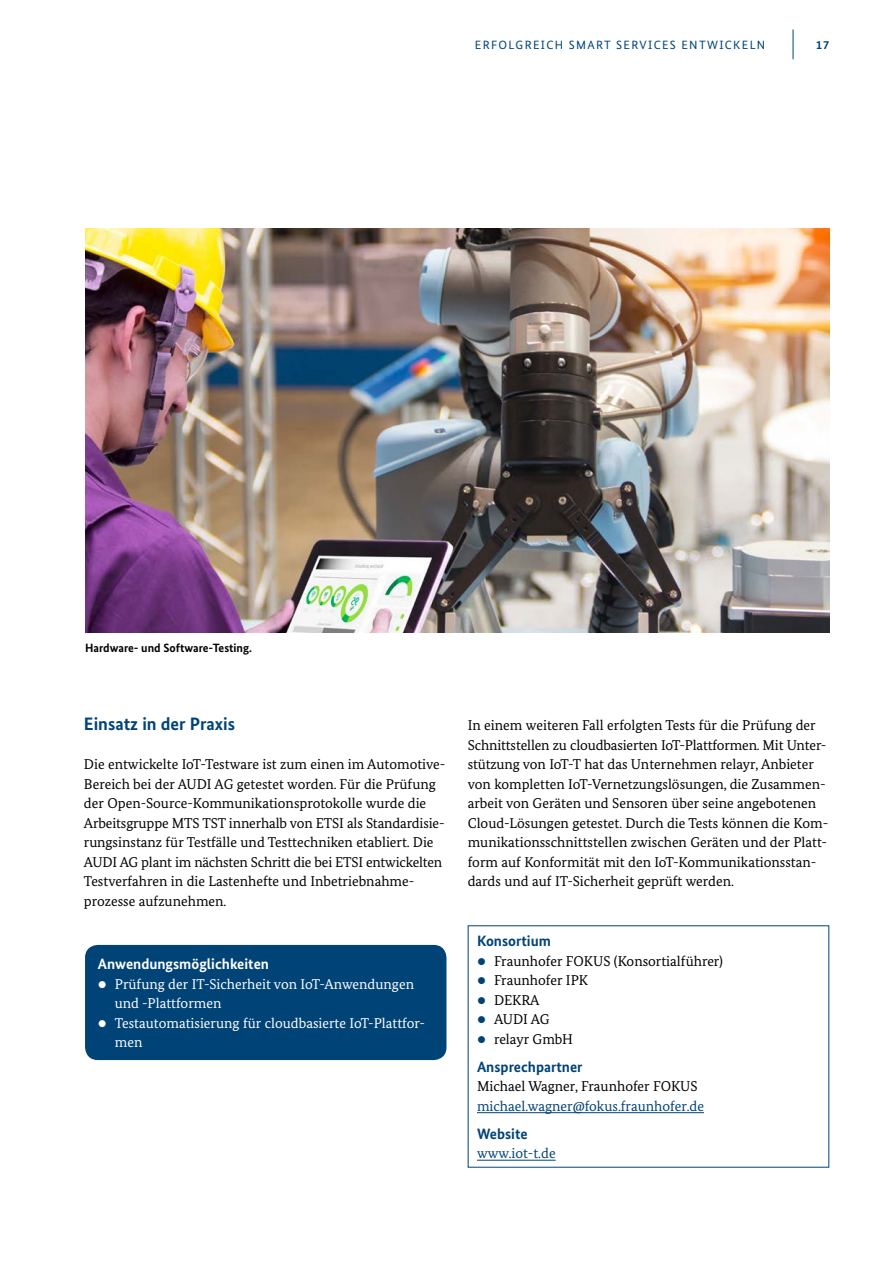
<style>
.page{position:relative;width:893px;height:1263px;background:#fff}
.page>*{position:absolute;margin:0;border:0;box-sizing:border-box;transform-origin:0 0}
.t1{font:700 18px "Bundes Sans";color:#004377}
.t2{font:700 15px "Bundes Sans";color:#004377}
.t3{font:700 15px "Bundes Sans";color:#fff}
.t4{font:14.25px/19.5px "Bundes Serif";color:#000}
.t5{font:14.25px/19.5px "Bundes Serif";color:#fff}
.t6{font:14.25px "Bundes Serif";color:#004377}
.t7{font:12px "Bundes Sans";letter-spacing:.11em;color:#004377}
.t8{font:700 12px "Bundes Sans";color:#000}
.t9{font:700 12px "Bundes Sans";color:#004377}
.s1{color:#004377}
</style>
<div class="page">
<svg style="left:793px;top:30px;width:1px;height:29px"></svg>
<hr style="left:477px;top:1112px;width:227px;height:1px;background:#004377">
<hr style="left:477px;top:1160px;width:79px;height:1px;background:#004377">
<div style="left:85px;top:945px;width:361px;height:115px;background:#004377;border-radius:13px"></div>
<img style="left:85px;top:228px;width:744px;height:405px">
<p class="t7" style="left:475px;top:37px;width:292px">ERFOLGREICH SMART SERVICES ENTWICKELN</p>
<p class="t9" style="left:816px;top:37px;width:15px">17</p>
<p class="t8" style="left:85px;top:641px;width:168px">Hardware- und Software-Testing.</p>
<h3 class="t1" style="left:84px;top:713px;width:153px">Einsatz in der Praxis</h3>
<p class="t4" style="left:84px;top:755px;width:363px">Die entwickelte IoT-Testware ist zum einen im Automotive-Bereich bei der AUDI AG getestet worden. Für die Prüfung der Open-Source-Kommunikationsprotokolle wurde die Arbeitsgruppe MTS TST innerhalb von ETSI als Standardisie&shy;rungsinstanz für Testfälle und Testtechniken etabliert. Die AUDI AG plant im nächsten Schritt die bei ETSI entwickelten Testverfahren in die Lastenhefte und Inbetriebnahme&shy;prozesse aufzunehmen.</p>
<h4 class="t3" style="left:98px;top:955px;width:173px">Anwendungsmöglichkeiten</h4>
<p class="t5" style="left:115px;top:974px;width:301px;text-indent:-17px">• Prüfung der IT-Sicherheit von IoT-Anwendungen und -Plattformen</p>
<p class="t5" style="left:115px;top:1013px;width:312px;text-indent:-17px">• Testautomatisierung für cloudbasierte IoT-Plattfor&shy;men</p>
<p class="t4" style="left:468px;top:716px;width:362px">In einem weiteren Fall erfolgten Tests für die Prüfung der Schnittstellen zu cloudbasierten IoT-Plattformen. Mit Unter&shy;stützung von IoT-T hat das Unternehmen relayr, Anbieter von kompletten IoT-Vernetzungslösungen, die Zusammen&shy;arbeit von Geräten und Sensoren über seine angebotenen Cloud-Lösungen getestet. Durch die Tests können die Kom&shy;munikationsschnittstellen zwischen Geräten und der Platt&shy;form auf Konformität mit den IoT-Kommunikationsstan&shy;dards und auf IT-Sicherheit geprüft werden.</p>
<p class="t2" style="left:477px;top:932px;width:75px">Konsortium</p>
<p class="t4" style="left:477px;top:951px;width:247px"><span class="s1">•</span> Fraunhofer FOKUS (Konsortialführer)</p>
<p class="t4" style="left:477px;top:970px;width:113px"><span class="s1">•</span> Fraunhofer IPK</p>
<p class="t4" style="left:477px;top:990px;width:64px"><span class="s1">•</span> DEKRA</p>
<p class="t4" style="left:477px;top:1009px;width:74px"><span class="s1">•</span> AUDI AG</p>
<p class="t4" style="left:477px;top:1029px;width:98px"><span class="s1">•</span> relayr GmbH</p>
<p class="t2" style="left:477px;top:1057px;width:107px">Ansprechpartner</p>
<p class="t4" style="left:477px;top:1076px;width:222px">Michael Wagner, Fraunhofer FOKUS</p>
<p class="t6" style="left:477px;top:1097px;width:228px">michael.wagner@fokus.fraunhofer.de</p>
<p class="t2" style="left:477px;top:1124px;width:52px">Website</p>
<p class="t6" style="left:477px;top:1145px;width:80px">www.iot-t.de</p>
</div>
